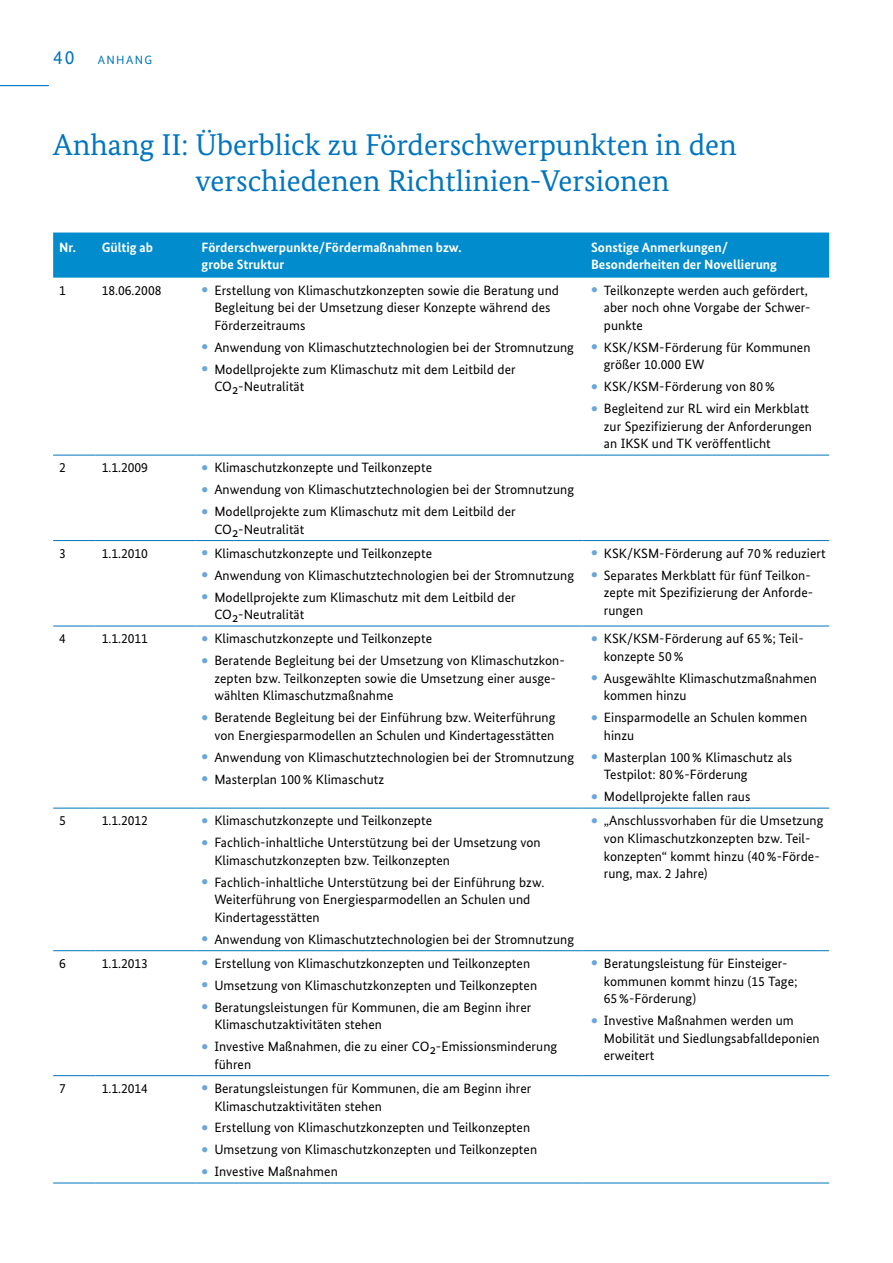
<style>
.page{position:relative;width:893px;height:1263px;background:#fff}
.page>*{position:absolute;margin:0;border:0;box-sizing:border-box;transform-origin:0 0}
.t1{font:30px/36px "Bundes Serif";color:#0075be}
.t2{font:13.5px/17.7px "Bundes Sans";letter-spacing:.005em;color:#000}
.t3{font:700 13.5px/17.7px "Bundes Sans";color:#fff}
.t4{font:12px "Bundes Sans";letter-spacing:.11em;color:#0075be}
.s1{font-size:19.5px}
.s2{color:#6ba6db}
</style>
<div class="page">
<hr style="left:0;top:85px;width:49px;height:1px;background:#0075be">
<div style="left:53px;top:233px;width:776px;height:45px;background:#008ccd"></div>
<hr style="left:53px;top:455px;width:43px;height:1px;background:#0075be">
<hr style="left:96px;top:455px;width:100px;height:1px;background:#0075be">
<hr style="left:196px;top:455px;width:387px;height:1px;background:#0075be">
<hr style="left:583px;top:455px;width:246px;height:1px;background:#0075be">
<hr style="left:53px;top:540px;width:43px;height:1px;background:#0075be">
<hr style="left:96px;top:540px;width:100px;height:1px;background:#0075be">
<hr style="left:196px;top:540px;width:387px;height:1px;background:#0075be">
<hr style="left:583px;top:540px;width:246px;height:1px;background:#0075be">
<hr style="left:53px;top:626px;width:43px;height:1px;background:#0075be">
<hr style="left:96px;top:626px;width:100px;height:1px;background:#0075be">
<hr style="left:196px;top:626px;width:387px;height:1px;background:#0075be">
<hr style="left:583px;top:626px;width:246px;height:1px;background:#0075be">
<hr style="left:53px;top:808px;width:43px;height:1px;background:#0075be">
<hr style="left:96px;top:808px;width:100px;height:1px;background:#0075be">
<hr style="left:196px;top:808px;width:387px;height:1px;background:#0075be">
<hr style="left:583px;top:808px;width:246px;height:1px;background:#0075be">
<hr style="left:53px;top:950px;width:43px;height:1px;background:#0075be">
<hr style="left:96px;top:950px;width:100px;height:1px;background:#0075be">
<hr style="left:196px;top:950px;width:387px;height:1px;background:#0075be">
<hr style="left:583px;top:950px;width:246px;height:1px;background:#0075be">
<hr style="left:53px;top:1075px;width:43px;height:1px;background:#0075be">
<hr style="left:96px;top:1075px;width:100px;height:1px;background:#0075be">
<hr style="left:196px;top:1075px;width:387px;height:1px;background:#0075be">
<hr style="left:583px;top:1075px;width:246px;height:1px;background:#0075be">
<hr style="left:53px;top:1182px;width:43px;height:1px;background:#0075be">
<hr style="left:96px;top:1182px;width:100px;height:1px;background:#0075be">
<hr style="left:196px;top:1182px;width:387px;height:1px;background:#0075be">
<hr style="left:583px;top:1182px;width:246px;height:1px;background:#0075be">
<p class="t4" style="left:53px;top:53px;width:101px"><span class="s1">40</span> ANHANG</p>
<h3 class="t1" style="left:196px;top:126px;width:543px;text-indent:-142px">Anhang II: Überblick zu Förderschwerpunkten in den verschiedenen Richtlinien-Versionen</h3>
<p class="t3" style="left:59px;top:238px;width:18px">Nr.</p>
<p class="t3" style="left:102px;top:238px;width:53px">Gültig ab</p>
<p class="t3" style="left:202px;top:238px;width:262px">Förderschwerpunkte/Fördermaßnahmen bzw. grobe Struktur</p>
<p class="t3" style="left:591px;top:238px;width:187px">Sonstige Anmerkungen/<br>Besonderheiten der Novellierung</p>
<p class="t2" style="left:59px;top:281px;width:8px">1</p>
<p class="t2" style="left:102px;top:281px;width:61px">18.06.2008</p>
<p class="t2" style="left:214px;top:281px;width:346px;text-indent:-13px"><span class="s2">•</span> Erstellung von Klimaschutzkonzepten sowie die Beratung und<br>Begleitung bei der Umsetzung dieser Konzepte während des<br>Förderzeitraums</p>
<p class="t2" style="left:202px;top:338px;width:374px"><span class="s2">•</span> Anwendung von Klimaschutztechnologien bei der Stromnutzung</p>
<p class="t2" style="left:214px;top:360px;width:303px;text-indent:-13px"><span class="s2">•</span> Modellprojekte zum Klimaschutz mit dem Leitbild der<br>CO2-Neutralität</p>
<p class="t2" style="left:604px;top:281px;width:208px;text-indent:-13px"><span class="s2">•</span> Teilkonzepte werden auch gefördert, aber noch ohne Vorgabe der Schwer&shy;punkte</p>
<p class="t2" style="left:604px;top:338px;width:208px;text-indent:-13px"><span class="s2">•</span> KSK/KSM-Förderung für Kommunen größer 10.000 EW</p>
<p class="t2" style="left:591px;top:378px;width:185px"><span class="s2">•</span> KSK/KSM-Förderung von 80%</p>
<p class="t2" style="left:604px;top:400px;width:210px;text-indent:-13px"><span class="s2">•</span> Begleitend zur RL wird ein Merkblatt zur Spezifizierung der Anforderungen an IKSK und TK veröffentlicht</p>
<p class="t2" style="left:59px;top:459px;width:8px">2</p>
<p class="t2" style="left:102px;top:459px;width:48px">1.1.2009</p>
<p class="t2" style="left:202px;top:459px;width:232px"><span class="s2">•</span> Klimaschutzkonzepte und Teilkonzepte</p>
<p class="t2" style="left:202px;top:481px;width:374px"><span class="s2">•</span> Anwendung von Klimaschutztechnologien bei der Stromnutzung</p>
<p class="t2" style="left:214px;top:503px;width:303px;text-indent:-13px"><span class="s2">•</span> Modellprojekte zum Klimaschutz mit dem Leitbild der<br>CO2-Neutralität</p>
<p class="t2" style="left:59px;top:544px;width:8px">3</p>
<p class="t2" style="left:102px;top:544px;width:48px">1.1.2010</p>
<p class="t2" style="left:202px;top:544px;width:232px"><span class="s2">•</span> Klimaschutzkonzepte und Teilkonzepte</p>
<p class="t2" style="left:202px;top:566px;width:374px"><span class="s2">•</span> Anwendung von Klimaschutztechnologien bei der Stromnutzung</p>
<p class="t2" style="left:214px;top:588px;width:303px;text-indent:-13px"><span class="s2">•</span> Modellprojekte zum Klimaschutz mit dem Leitbild der<br>CO2-Neutralität</p>
<p class="t2" style="left:59px;top:630px;width:8px">4</p>
<p class="t2" style="left:102px;top:630px;width:48px">1.1.2011</p>
<p class="t2" style="left:202px;top:630px;width:232px"><span class="s2">•</span> Klimaschutzkonzepte und Teilkonzepte</p>
<p class="t2" style="left:214px;top:652px;width:352px;text-indent:-13px"><span class="s2">•</span> Beratende Begleitung bei der Umsetzung von Klimaschutzkon&shy;zepten bzw. Teilkonzepten sowie die Umsetzung einer ausge&shy;wählten Klimaschutzmaßnahme</p>
<p class="t2" style="left:202px;top:709px;width:355px;text-align:right"><span class="s2">•</span> Beratende Begleitung bei der Einführung bzw. Weiterführung von Energiesparmodellen an Schulen und Kindertagesstätten</p>
<p class="t2" style="left:202px;top:748px;width:374px"><span class="s2">•</span> Anwendung von Klimaschutztechnologien bei der Stromnutzung</p>
<p class="t2" style="left:202px;top:770px;width:184px"><span class="s2">•</span> Masterplan 100% Klimaschutz</p>
<p class="t2" style="left:59px;top:812px;width:8px">5</p>
<p class="t2" style="left:102px;top:812px;width:48px">1.1.2012</p>
<p class="t2" style="left:202px;top:812px;width:232px"><span class="s2">•</span> Klimaschutzkonzepte und Teilkonzepte</p>
<p class="t2" style="left:214px;top:834px;width:328px;text-indent:-13px"><span class="s2">•</span> Fachlich-inhaltliche Unterstützung bei der Umsetzung von<br>Klimaschutzkonzepten bzw. Teilkonzepten</p>
<p class="t2" style="left:214px;top:873px;width:332px;text-indent:-13px"><span class="s2">•</span> Fachlich-inhaltliche Unterstützung bei der Einführung bzw.<br>Weiterführung von Energiesparmodellen an Schulen und<br>Kindertagesstätten</p>
<p class="t2" style="left:202px;top:930px;width:374px"><span class="s2">•</span> Anwendung von Klimaschutztechnologien bei der Stromnutzung</p>
<p class="t2" style="left:59px;top:954px;width:8px">6</p>
<p class="t2" style="left:102px;top:954px;width:48px">1.1.2013</p>
<p class="t2" style="left:202px;top:954px;width:330px"><span class="s2">•</span> Erstellung von Klimaschutzkonzepten und Teilkonzepten</p>
<p class="t2" style="left:202px;top:976px;width:337px"><span class="s2">•</span> Umsetzung von Klimaschutzkonzepten und Teilkonzepten</p>
<p class="t2" style="left:214px;top:998px;width:319px;text-indent:-13px"><span class="s2">•</span> Beratungsleistungen für Kommunen, die am Beginn ihrer<br>Klimaschutzaktivitäten stehen</p>
<p class="t2" style="left:214px;top:1038px;width:344px;text-indent:-13px"><span class="s2">•</span> Investive Maßnahmen, die zu einer CO2-Emissionsminderung führen</p>
<p class="t2" style="left:59px;top:1079px;width:8px">7</p>
<p class="t2" style="left:102px;top:1079px;width:48px">1.1.2014</p>
<p class="t2" style="left:214px;top:1079px;width:319px;text-indent:-13px"><span class="s2">•</span> Beratungsleistungen für Kommunen, die am Beginn ihrer<br>Klimaschutzaktivitäten stehen</p>
<p class="t2" style="left:202px;top:1119px;width:330px"><span class="s2">•</span> Erstellung von Klimaschutzkonzepten und Teilkonzepten</p>
<p class="t2" style="left:202px;top:1141px;width:337px"><span class="s2">•</span> Umsetzung von Klimaschutzkonzepten und Teilkonzepten</p>
<p class="t2" style="left:202px;top:1163px;width:138px"><span class="s2">•</span> Investive Maßnahmen</p>
<p class="t2" style="left:591px;top:544px;width:236px"><span class="s2">•</span> KSK/KSM-Förderung auf 70% reduziert</p>
<p class="t2" style="left:604px;top:566px;width:211px;text-indent:-13px"><span class="s2">•</span> Separates Merkblatt für fünf Teilkon&shy;zepte mit Spezifizierung der Anforde&shy;rungen</p>
<p class="t2" style="left:604px;top:630px;width:200px;text-indent:-13px"><span class="s2">•</span> KSK/KSM-Förderung auf 65%; Teil&shy;konzepte 50%</p>
<p class="t2" style="left:604px;top:669px;width:215px;text-indent:-13px"><span class="s2">•</span> Ausgewählte Klimaschutzmaßnahmen kommen hinzu</p>
<p class="t2" style="left:604px;top:709px;width:205px;text-indent:-13px"><span class="s2">•</span> Einsparmodelle an Schulen kommen hinzu</p>
<p class="t2" style="left:604px;top:748px;width:190px;text-indent:-13px"><span class="s2">•</span> Masterplan 100% Klimaschutz als<br>Testpilot: 80%-Förderung</p>
<p class="t2" style="left:591px;top:788px;width:161px"><span class="s2">•</span> Modellprojekte fallen raus</p>
<p class="t2" style="left:604px;top:812px;width:221px;text-indent:-13px"><span class="s2">•</span> „Anschlussvorhaben für die Umsetzung von Klimaschutzkonzepten bzw. Teil&shy;konzepten“ kommt hinzu (40%-Förde&shy;rung, max. 2 Jahre)</p>
<p class="t2" style="left:604px;top:954px;width:195px;text-indent:-13px"><span class="s2">•</span> Beratungsleistung für Einsteiger&shy;kommunen kommt hinzu (15 Tage;<br>65%-Förderung)</p>
<p class="t2" style="left:604px;top:1012px;width:217px;text-indent:-13px"><span class="s2">•</span> Investive Maßnahmen werden um<br>Mobilität und Siedlungsabfalldeponien erweitert</p>
</div>
